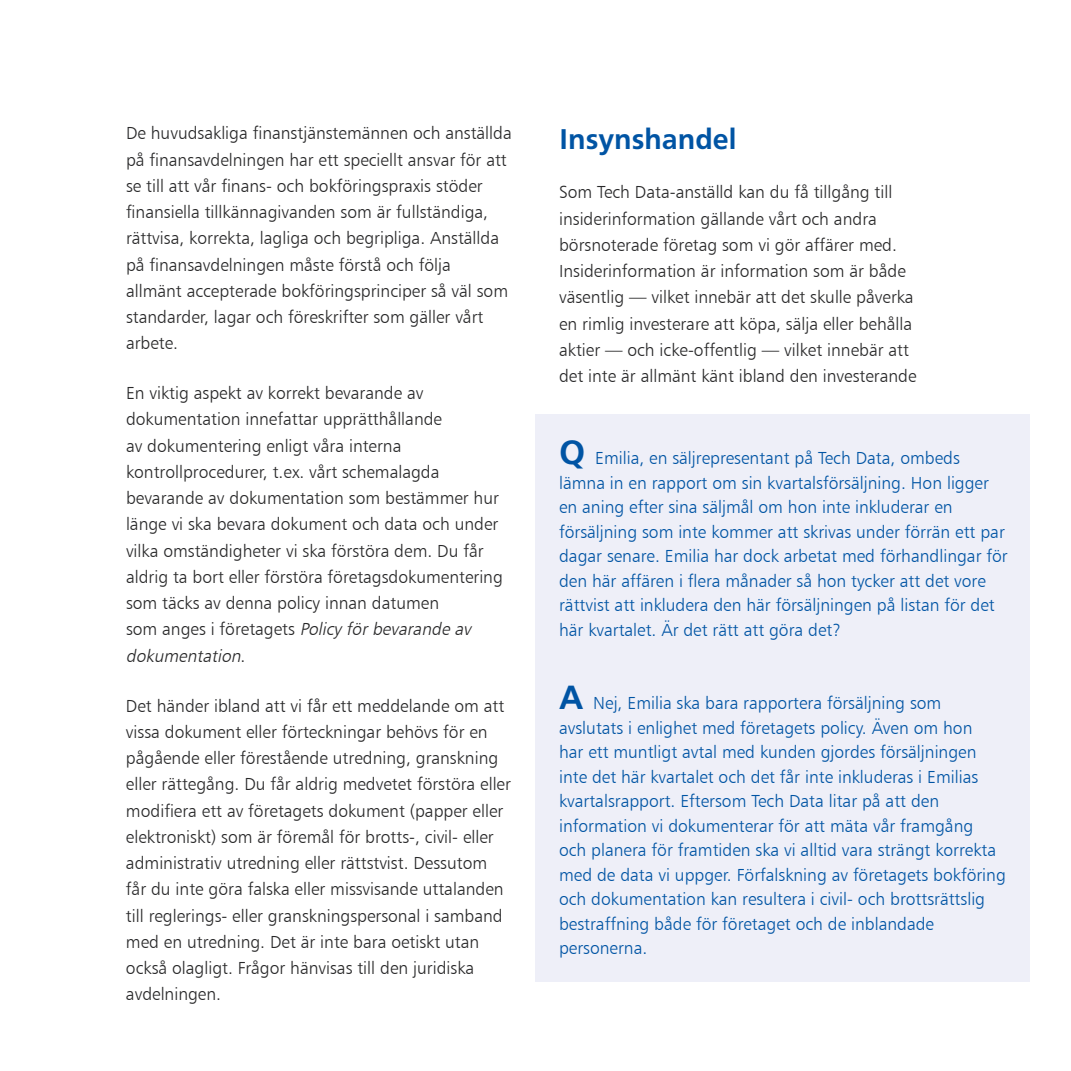
<style>
.page{position:relative;width:1071px;height:1071px;background:#fff}
.page>*{position:absolute;margin:0;border:0;box-sizing:border-box;transform-origin:0 0}
.t1{font:700 29.75px "Carto Gothic Std";color:#0054a4}
.t2{font:17.5px/26.2px "Humanist 777 BT Light B";color:#282829}
.t3{font:17.5px/24.5px "Humanist 777 BT Light B";color:#0054a4}
.s1{font-style:italic}
.s2{font-family:"Carto Gothic Std";font-weight:700;font-size:35px}
</style>
<div class="page">
<div style="left:536px;top:415px;width:494px;height:567px;background:#eeeff8"></div>
<p class="t2" style="left:126px;top:120px;width:387px">De huvudsakliga finanstjänstemännen och anställda på finansavdelningen har ett speciellt ansvar för att se till att vår finans- och bokföringspraxis stöder finansiella tillkännagivanden som är fullständiga, rättvisa, korrekta, lagliga och begripliga. Anställda på finansavdelningen måste förstå och följa<br>allmänt accepterade bokföringsprinciper så väl som standarder, lagar och föreskrifter som gäller vårt arbete.</p>
<p class="t2" style="left:126px;top:380px;width:378px">En viktig aspekt av korrekt bevarande av dokumentation innefattar upprätthållande<br>av dokumentering enligt våra interna kontrollprocedurer, t.ex. vårt schemalagda bevarande av dokumentation som bestämmer hur länge vi ska bevara dokument och data och under vilka omständigheter vi ska förstöra dem. Du får aldrig ta bort eller förstöra företagsdokumentering som täcks av denna policy innan datumen<br>s o m a n g es i fö reta g ets <span class="s1">Policyförbevarande av dokumentation</span>.</p>
<p class="t2" style="left:126px;top:692px;width:386px">Det händer ibland att vi får ett meddelande om att vissa dokument eller förteckningar behövs för en pågående eller förestående utredning, granskning eller rättegång. Du får aldrig medvetet förstöra eller modifiera ett av företagets dokument (papper eller elektroniskt) som är föremål för brotts-, civil- eller administrativ utredning eller rättstvist. Dessutom får du inte göra falska eller missvisande uttalanden till reglerings- eller granskningspersonal i samband med en utredning. Det är inte bara oetiskt utan också olagligt. Frågor hänvisas till den juridiska avdelningen.</p>
<h1 class="t1" style="left:559px;top:122px;width:179px">Insynshandel</h1>
<p class="t2" style="left:559px;top:179px;width:359px">Som Tech Data-anställd kan du få tillgång till insiderinformation gällande vårt och andra börsnoterade företag som vi gör affärer med.<br>Insiderinformation är information som är både väsentlig — vilket innebär att det skulle påverka en rimlig investerare att köpa, sälja eller behålla aktier — och icke-offentlig — vilket innebär att det inte är allmänt känt ibland den investerande</p>
<p class="t3" style="left:559px;top:446px;width:450px"><span class="s2">Q</span> Emilia, en säljrepresentant på Tech Data, ombeds lämna in en rapport om sin kvartalsförsäljning. Hon ligger en aning efter sina säljmål om hon inte inkluderar en försäljning som inte kommer att skrivas under förrän ett par dagar senare. Emilia har dock arbetat med förhandlingar för den här affären i flera månader så hon tycker att det vore rättvist att inkludera den här försäljningen på listan för det här kvartalet. Är det rätt att göra det?</p>
<p class="t3" style="left:559px;top:691px;width:448px"><span class="s2">A</span> Nej, Emilia ska bara rapportera försäljning som avslutats i enlighet med företagets policy. Även om hon<br>har ett muntligt avtal med kunden gjordes försäljningen inte det här kvartalet och det får inte inkluderas i Emilias kvartalsrapport. Eftersom Tech Data litar på att den information vi dokumenterar för att mäta vår framgång<br>och planera för framtiden ska vi alltid vara strängt korrekta med de data vi uppger. Förfalskning av företagets bokföring och dokumentation kan resultera i civil- och brottsrättslig bestraffning både för företaget och de inblandade personerna.</p>
</div>
